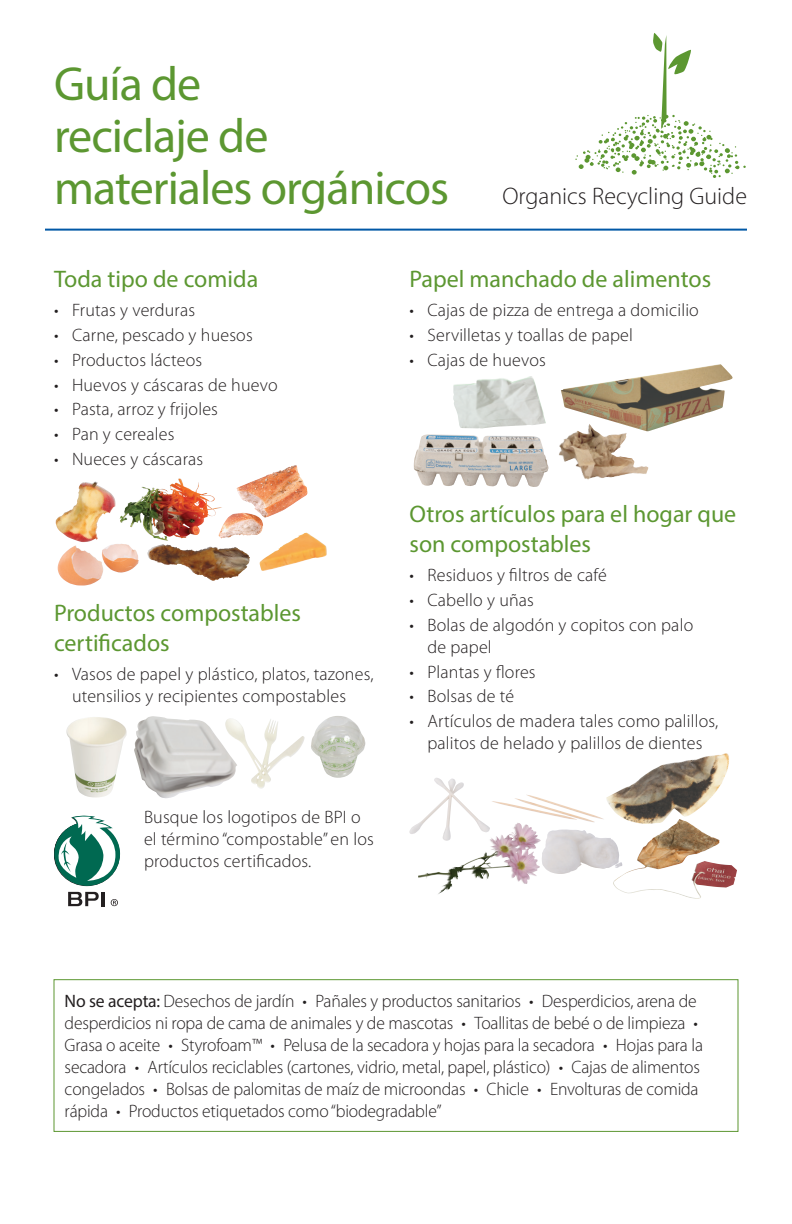
<style>
.page{position:relative;width:792px;height:1224px;background:#fff}
.page>*{position:absolute;margin:0;border:0;box-sizing:border-box;transform-origin:0 0}
.t1{font:48px/52px "Myriad Pro";letter-spacing:-.02em;color:#5c9731}
.Subhead_NEW{font:24px/30px "Myriad Pro";color:#5c9731}
.t2{font:300 24px "Myriad Pro";color:#231f20}
.body{font:300 18px/22px "Myriad Pro";color:#231f20;text-align:center}
.Body_NEW{font:300 18px/22px "Myriad Pro";letter-spacing:.01em;color:#231f20}
.s1{font-weight:400}
</style>
<div class="page">
<svg style="left:111px;top:899px;width:7px;height:7px"></svg>
<svg style="left:68px;top:892px;width:31px;height:14px"></svg>
<hr style="left:101px;top:892px;width:3px;height:14px;background:#231f20">
<svg style="left:54px;top:816px;width:66px;height:70px"></svg>
<svg style="left:575px;top:33px;width:171px;height:145px"></svg>
<hr style="left:45px;top:229px;width:702px;height:2px;background:#0158a6">
<img style="left:58px;top:544px;width:81px;height:41px">
<img style="left:147px;top:545px;width:100px;height:36px">
<img style="left:59px;top:482px;width:37px;height:35px">
<img style="left:218px;top:465px;width:89px;height:74px">
<img style="left:260px;top:533px;width:67px;height:38px">
<img style="left:144px;top:479px;width:37px;height:15px">
<img style="left:561px;top:364px;width:172px;height:67px">
<img style="left:414px;top:434px;width:135px;height:53px">
<img style="left:453px;top:376px;width:93px;height:52px">
<img style="left:559px;top:424px;width:80px;height:56px">
<img style="left:311px;top:716px;width:54px;height:62px">
<img style="left:237px;top:719px;width:68px;height:70px">
<img style="left:134px;top:716px;width:103px;height:82px">
<img style="left:66px;top:717px;width:61px;height:80px">
<img style="left:606px;top:753px;width:123px;height:67px">
<img style="left:492px;top:795px;width:111px;height:27px">
<svg style="left:513px;top:824px;width:4px;height:8px"></svg>
<img style="left:613px;top:820px;width:124px;height:79px">
<img style="left:542px;top:829px;width:80px;height:45px">
<img style="left:409px;top:778px;width:81px;height:63px">
<div style="left:54px;top:979px;width:684px;height:153px;border:1px solid #5c9731"></div>
<p class="t1" style="left:54px;top:58px;width:397px">Guía de<br>reciclaje de materiales orgánicos</p>
<p class="t2" style="left:502px;top:183px;width:246px">Organics Recycling Guide</p>
<p class="Subhead_NEW" style="left:54px;top:263px;width:206px">Toda tipo de comida</p>
<p class="body" style="left:54px;top:299px;width:143px">• Frutas y verduras</p>
<p class="body" style="left:54px;top:324px;width:200px">• Carne, pescado y huesos</p>
<p class="body" style="left:54px;top:349px;width:150px">• Productos lácteos</p>
<p class="body" style="left:54px;top:374px;width:225px">• Huevos y cáscaras de huevo</p>
<p class="body" style="left:54px;top:399px;width:165px">• Pasta, arroz y frijoles</p>
<p class="body" style="left:54px;top:424px;width:122px">• Pan y cereales</p>
<p class="body" style="left:54px;top:449px;width:151px">• Nueces y cáscaras</p>
<p class="Subhead_NEW" style="left:54px;top:598px;width:249px">Productos compostables certificados</p>
<p class="body" style="left:54px;top:664px;width:321px">• Vasos de papel y plástico, platos, tazones, utensilios y recipientes compostables</p>
<p class="Body_NEW" style="left:144px;top:807px;width:231px">Busque los logotipos de BPI o el término “compostable” en los productos certificados.</p>
<p class="Subhead_NEW" style="left:410px;top:263px;width:303px">Papel manchado de alimentos</p>
<p class="body" style="left:410px;top:299px;width:291px">• Cajas de pizza de entrega a domicilio</p>
<p class="body" style="left:410px;top:324px;width:225px">• Servilletas y toallas de papel</p>
<p class="body" style="left:410px;top:349px;width:138px">• Cajas de huevos</p>
<p class="Subhead_NEW" style="left:410px;top:498px;width:328px">Otros artículos para el hogar que son compostables</p>
<p class="body" style="left:410px;top:564px;width:199px">• Residuos y filtros de café</p>
<p class="body" style="left:410px;top:589px;width:126px">• Cabello y uñas</p>
<p class="body" style="left:428px;top:614px;width:267px;text-align:left;text-indent:-18px">• Bolas de algodón y copitos con palo de papel</p>
<p class="body" style="left:410px;top:661px;width:128px">• Plantas y flores</p>
<p class="body" style="left:410px;top:686px;width:106px">• Bolsas de té</p>
<p class="body" style="left:410px;top:711px;width:310px">• Artículos de madera tales como palillos, palitos de helado y palillos de dientes</p>
<p class="body" style="left:65px;top:990px;width:640px;text-align:left"><span class="s1">No se acepta:</span> Desechos de jardín • Pañales y productos sanitarios • Desperdicios, arena de desperdicios ni ropa de cama de animales y de mascotas • Toallitas de bebé o de limpieza • Grasa o aceite • Styrofoam™ • Pelusa de la secadora y hojas para la secadora • Hojas para la secadora • Artículos reciclables (cartones, vidrio, metal, papel, plástico) • Cajas de alimentos congelados • Bolsas de palomitas de maíz de microondas • Chicle • Envolturas de comida rápida • Productos etiquetados como “biodegradable”</p>
</div>
